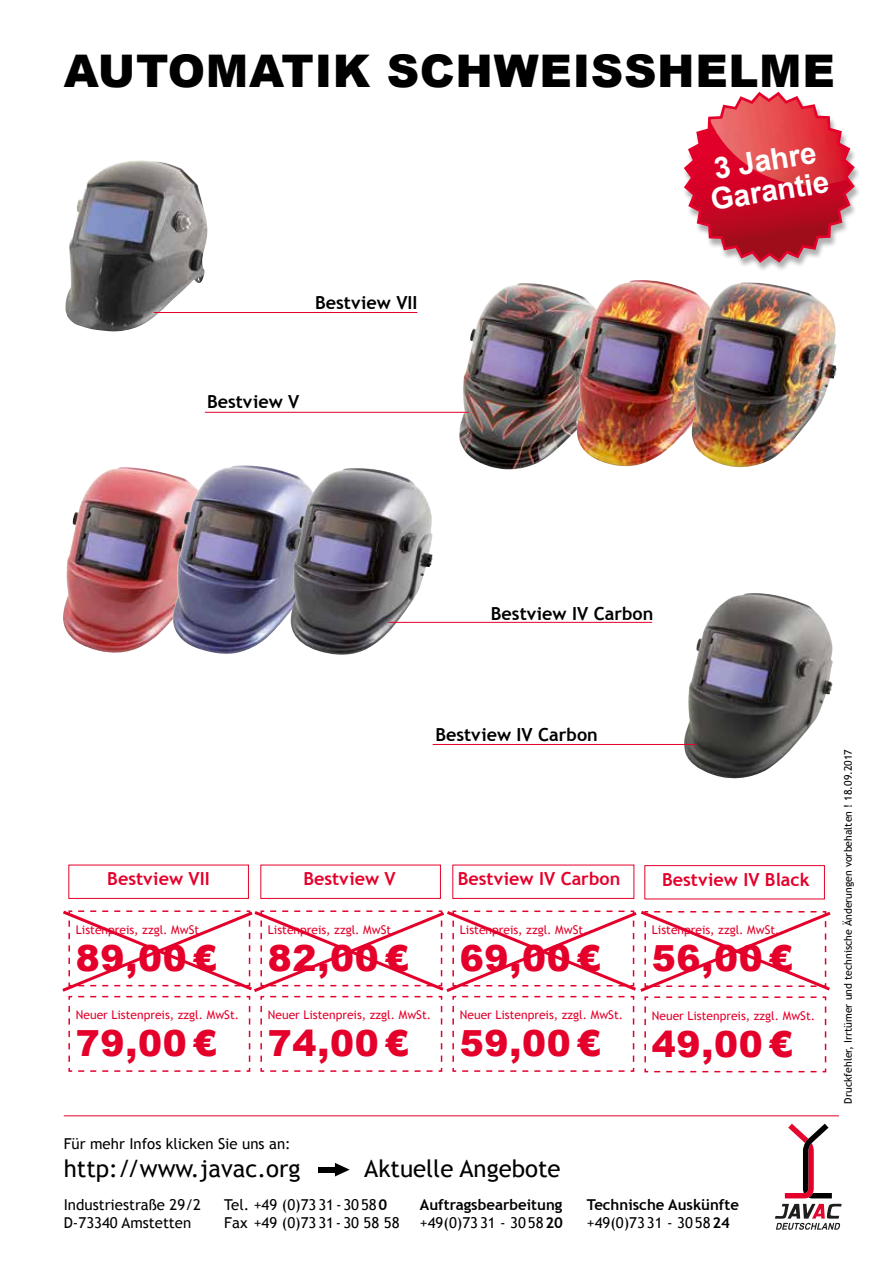
<style>
.page{position:relative;width:893px;height:1263px;background:#fff}
.page>*{position:absolute;margin:0;border:0;box-sizing:border-box;transform-origin:0 0}
.t1{font:900 45px "Arial";letter-spacing:.015em;color:#000}
.t2{font:900 36px "Arial";letter-spacing:.02em;color:#e4002b}
.t3{font:700 29.7px/30.9px "Arial";color:#fff}
.t4{font:24px "Trebuchet MS";color:#000}
.t5{font:700 18px "Trebuchet MS";color:#000}
.t6{font:700 18px "Trebuchet MS";color:#e4002b}
.t7{font:15px/18px "Trebuchet MS";color:#000}
.t8{font:700 15px/18px "Trebuchet MS";color:#000}
.t9{font:12px "Trebuchet MS";color:#e4002b}
.t10{font:10.5px "Trebuchet MS";color:#000}
.s1{font-weight:400}
.s2{font-weight:700}
</style>
<div class="page">
<div style="left:318px;top:1167px;width:20px;height:5px;background:#000"></div>
<svg style="left:335px;top:1163px;width:15px;height:13px"></svg>
<svg style="left:775px;top:1124px;width:67px;height:106px"></svg>
<div style="left:68px;top:865px;width:181px;height:34px;border:1px solid #e4002b"></div>
<div style="left:260px;top:865px;width:181px;height:34px;border:1px solid #e4002b"></div>
<div style="left:452px;top:865px;width:182px;height:34px;border:1px solid #e4002b"></div>
<hr style="left:64px;top:1115px;width:775px;height:1px;background:#e4002b">
<img style="left:459px;top:283px;width:109px;height:187px">
<img style="left:568px;top:280px;width:122px;height:187px">
<img style="left:690px;top:283px;width:147px;height:185px">
<img style="left:63px;top:467px;width:109px;height:186px">
<img style="left:172px;top:465px;width:118px;height:189px">
<img style="left:290px;top:468px;width:143px;height:187px">
<img style="left:65px;top:160px;width:142px;height:172px">
<hr style="left:154px;top:312px;width:263px;height:1px;background:#e4002b">
<hr style="left:388px;top:622px;width:264px;height:1px;background:#e4002b">
<hr style="left:205px;top:412px;width:264px;height:1px;background:#e4002b">
<div style="left:683px;top:93px;width:179px;height:179px;background:#000;opacity:.31"></div>
<svg style="left:684px;top:92px;width:171px;height:171px"></svg>
<img style="left:687px;top:122px;width:164px;height:137px">
<img style="left:711px;top:95px;width:140px;height:97px">
<img style="left:684px;top:593px;width:149px;height:186px">
<div style="left:644px;top:865px;width:181px;height:34px;border:1px solid #e4002b"></div>
<svg style="left:62px;top:910px;width:769px;height:163px"></svg>
<hr style="left:433px;top:744px;width:263px;height:1px;background:#e4002b">
<h1 class="t1" style="left:64px;top:39px;width:773px">AUTOMATIK SCHWEISSHELME</h1>
<h3 class="t5" style="left:315px;top:291px;width:104px">Bestview VII</h3>
<h3 class="t5" style="left:207px;top:391px;width:94px">Bestview V</h3>
<h3 class="t3" style="left:704px;top:155px;width:121px;rotate:-9deg">3 Jahre<br>Garantie</h3>
<h3 class="t5" style="left:491px;top:603px;width:164px">Bestview IV Carbon</h3>
<h3 class="t5" style="left:435px;top:723px;width:164px">Bestview IV Carbon</h3>
<h3 class="t6" style="left:107px;top:868px;width:104px">Bestview VII</h3>
<h3 class="t6" style="left:303px;top:868px;width:94px">Bestview V</h3>
<p class="t9" style="left:76px;top:922px;width:129px">Listenpreis, zzgl. MwSt.</p>
<h2 class="t2" style="left:76px;top:931px;width:142px">89,00€</h2>
<p class="t9" style="left:268px;top:922px;width:129px">Listenpreis, zzgl. MwSt.</p>
<h2 class="t2" style="left:268px;top:931px;width:142px">82,00€</h2>
<p class="t9" style="left:76px;top:1008px;width:165px">Neuer Listenpreis, zzgl. MwSt.</p>
<h2 class="t2" style="left:76px;top:1017px;width:142px">79,00€</h2>
<p class="t9" style="left:268px;top:1008px;width:165px">Neuer Listenpreis, zzgl. MwSt.</p>
<h2 class="t2" style="left:268px;top:1017px;width:142px">74,00€</h2>
<h3 class="t6" style="left:458px;top:868px;width:164px">Bestview IV Carbon</h3>
<p class="t9" style="left:460px;top:923px;width:129px">Listenpreis, zzgl. MwSt.</p>
<h2 class="t2" style="left:460px;top:932px;width:142px">69,00€</h2>
<p class="t9" style="left:460px;top:1008px;width:165px">Neuer Listenpreis, zzgl. MwSt.</p>
<h2 class="t2" style="left:460px;top:1017px;width:142px">59,00€</h2>
<p class="t7" style="left:64px;top:1135px;width:228px">Für mehr Infos klicken Sie uns an:</p>
<h3 class="t4" style="left:64px;top:1154px;width:238px">http://www.javac.org</h3>
<h3 class="t4" style="left:364px;top:1154px;width:198px">Aktuelle Angebote</h3>
<h3 class="t6" style="left:662px;top:868px;width:149px">Bestview IV Black</h3>
<p class="t9" style="left:652px;top:923px;width:129px">Listenpreis, zzgl. MwSt.</p>
<h2 class="t2" style="left:652px;top:932px;width:142px">56,00€</h2>
<p class="t9" style="left:652px;top:1008px;width:165px">Neuer Listenpreis, zzgl. MwSt.</p>
<h2 class="t2" style="left:652px;top:1017px;width:142px">49,00€</h2>
<p class="t7" style="left:64px;top:1196px;width:139px">Industriestraße 29/2<br>D-73340 Amstetten</p>
<p class="t8" style="left:420px;top:1196px;width:145px">Auftragsbearbeitung <span class="s1">+49(0)7331 - 3058</span>20</p>
<p class="t7" style="left:224px;top:1196px;width:177px">Tel. +49 (0)7331-3058<span class="s2">0<br></span>Fax +49 (0)7331-30 58 58</p>
<p class="t8" style="left:587px;top:1196px;width:154px">Technische Auskünfte <span class="s1">+49(0)7331 - 3058</span>24</p>
<p class="t10" style="left:842px;top:1103px;width:355px;rotate:-90deg">Druckfehler, Irrtümer und technische Änderungen vorbehalten ! 18.09.2017</p>
</div>
